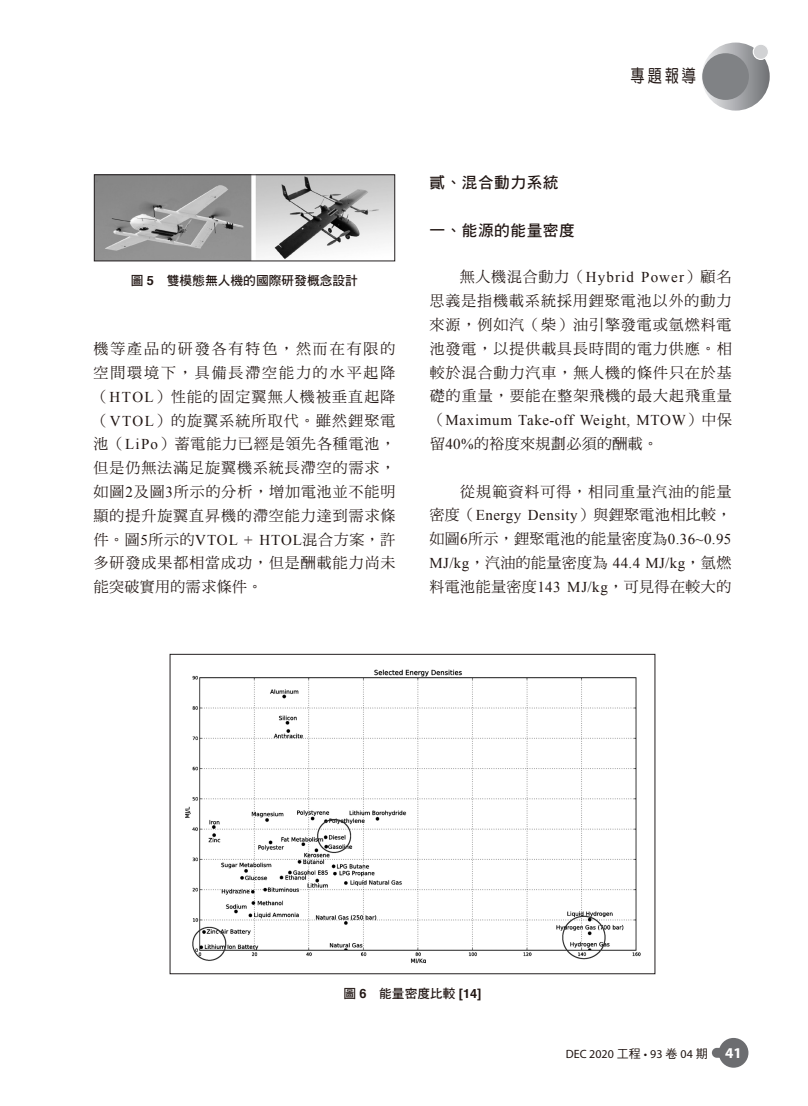
<style>
.page{position:relative;width:808px;height:1106px;background:#fff}
.page>*{position:absolute;margin:0;border:0;box-sizing:border-box;transform-origin:0 0}
.t1{font:17.85px "DF Yuan Std W5";color:#211613;scale:.8 1}
.t2{font:15.75px "DF Hei Std W7";letter-spacing:.03em;color:#211613}
.t3{font:15px/23.7px "DF Ming Std W5";letter-spacing:.065em;color:#211613;text-align:justify}
.t4{font:15px "Times New Roman";letter-spacing:.045em;color:#211613}
.t5{font:15px "DF Ming Std W5";letter-spacing:.03em;color:#211613}
.t6{font:15px "DF Ming Std W5";letter-spacing:.025em;color:#211613}
.t7{font:12.75px "DF Hei Std W7";color:#211613}
.t8{font:12px "Myriad Pro";color:#211613}
.s1{font-family:"Helvetica";font-weight:700}
.s2{font-family:"Times New Roman"}
.s3{font-family:"DF Ming Std W5"}
.s4{font-family:"DF Hei Std W5"}
.s5{font-weight:700;font-size:15px;color:#fff}
</style>
<div class="page">
<div style="left:719px;top:1037px;width:29px;height:30px;background:#6c6d70;border-radius:50%"></div>
<div style="left:712px;top:1047px;width:26px;height:10px;background:#6c6d70;border-radius:5px"></div>
<svg style="left:702px;top:43px;width:68px;height:68px;background:#9ea0a3"></svg>
<div style="left:702px;top:53px;width:47px;height:47px;background:#808285;border-radius:50%"></div>
<div style="left:753px;top:44px;width:15px;height:15px;background:#d1d2d4;border-radius:50%"></div>
<div style="left:753px;top:44px;width:16px;height:16px;border:1px solid #fff;border-radius:50%"></div>
<img style="left:185px;top:669px;width:456px;height:295px">
<div style="left:170px;top:654px;width:485px;height:320px;border:1px solid #231f20"></div>
<img style="left:96px;top:176px;width:297px;height:83px">
<div style="left:94px;top:174px;width:301px;height:87px;border:1px solid #231f20"></div>
<p class="t1" style="left:630px;top:66px;width:83px">專題報導</p>
<p class="t7" style="left:131px;top:273px;width:229px">圖 <span class="s1">5</span> 雙模態無人機的國際研發概念設計</p>
<p class="t3" style="left:94px;top:337px;width:304px">機等產品的研發各有特色，然而在有限的空間環境下，具備長滯空能力的水平起降（<span class="s2">HTOL</span>）性能的固定翼無人機被垂直起降（<span class="s2">VTOL</span>）的旋翼系統所取代。雖然鋰聚電池（<span class="s2">LiPo</span>）蓄電能力已經是領先各種電池，但是仍無法滿足旋翼機系統長滯空的需求，如圖<span class="s2">2</span>及圖<span class="s2">3</span>所示的分析，增加電池並不能明顯的提升旋翼直昇機的滯空能力達到需求條件。圖<span class="s2">5</span>所示的<span class="s2">VTOL + HTOL</span>混合方案，許多研發成果都相當成功，但是酬載能力尚未能突破實用的需求條件。</p>
<p class="t2" style="left:429px;top:174px;width:131px">貳、混合動力系統</p>
<p class="t2" style="left:429px;top:221px;width:147px">一、能源的能量密度</p>
<p class="t3" style="left:429px;top:265px;width:304px;text-indent:30px">無人機混合動力（<span class="s2">Hybrid Power</span>）顧名思義是指機載系統採用鋰聚電池以外的動力來源，例如汽（柴）油引擎發電或氫燃料電池發電，以提供載具長時間的電力供應。相較於混合動力汽車，無人機的條件只在於基礎的重量，要能在整架飛機的最大起飛重量</p>
<p class="t4" style="left:430px;top:410px;width:303px"><span class="s3">（</span>Maximum Take-off Weight, MTOW<span class="s3">）中保</span></p>
<p class="t6" style="left:430px;top:435px;width:230px">留<span class="s2">40%</span>的裕度來規劃必須的酬載。</p>
<p class="t3" style="left:430px;top:479px;width:303px;text-indent:31px">從規範資料可得，相同重量汽油的能量密度（<span class="s2">Energy Density</span>）與鋰聚電池相比較，如圖<span class="s2">6</span>所示，鋰聚電池的能量密度為<span class="s2">0.36~0.95</span></p>
<p class="t4" style="left:429px;top:553px;width:303px">MJ/kg<span class="s3">，汽油的能量密度為</span> 44.4 MJ/kg<span class="s3">，氫燃</span></p>
<p class="t5" style="left:429px;top:578px;width:303px">料電池能量密度<span class="s2">143 MJ/kg</span>，可見得在較大的</p>
<p class="t7" style="left:343px;top:986px;width:140px">圖 <span class="s1">6</span> 能量密度比較 <span class="s1">[14]</span></p>
<p class="t8" style="left:566px;top:1046px;width:177px">DEC 2020 <span class="s4">工程</span> • 93 <span class="s4">卷</span> 04 <span class="s4">期</span> <span class="s5">41</span></p>
</div>
